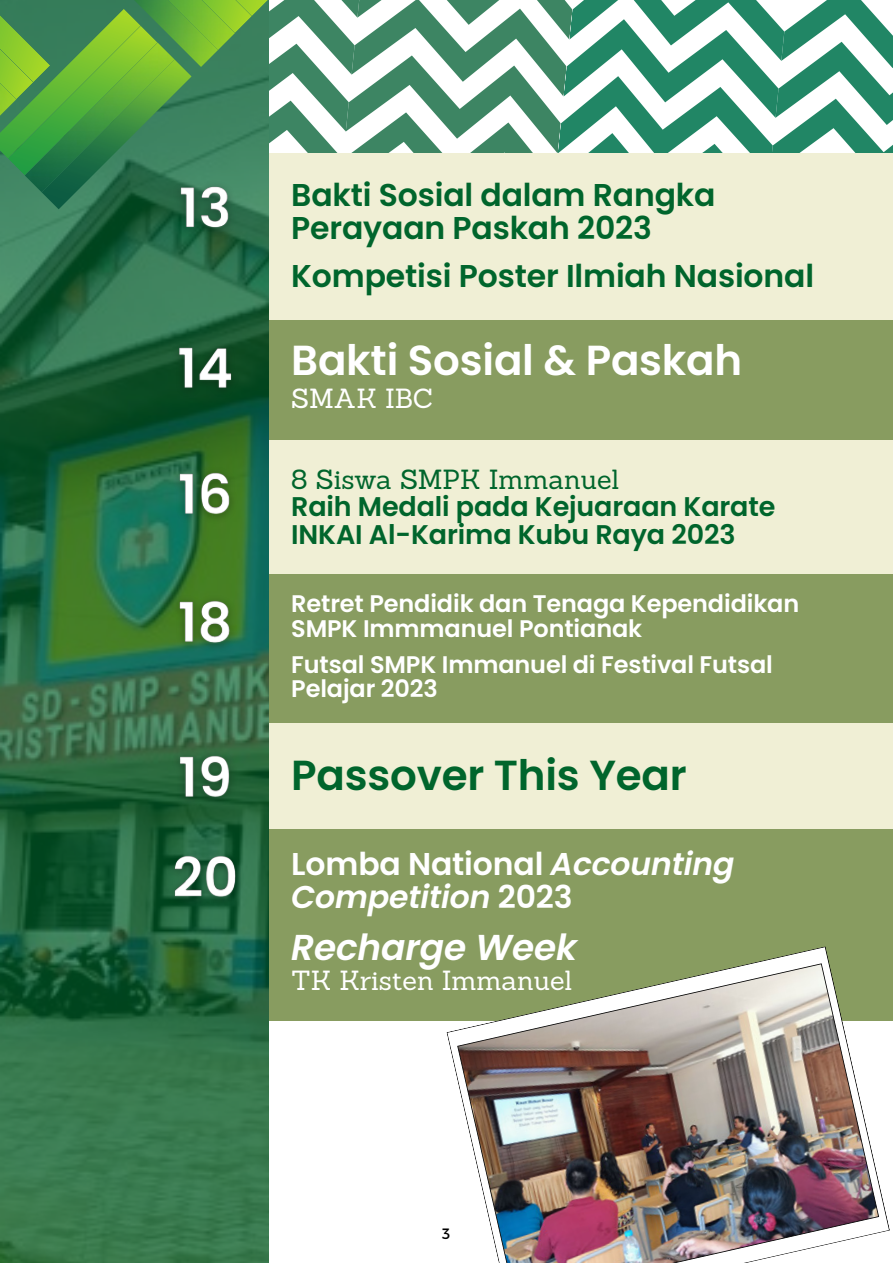
<style>
.page{position:relative;width:893px;height:1264px;background:#fff}
.page>*{position:absolute;margin:0;border:0;box-sizing:border-box;transform-origin:0 0}
.t1{font:600 42px "Poppins";letter-spacing:-.005em;color:#fff}
.t2{font:600 42px "Poppins";letter-spacing:-.005em;color:#00652c}
.t3{font:italic 600 36px "Poppins";letter-spacing:-.005em;color:#fff}
.t4{font:600 31.5px/32.5px "Poppins";letter-spacing:-.005em;color:#00652c}
.t5{font:italic 600 31.5px/32.5px "Poppins";letter-spacing:-.005em;color:#fff}
.t6{font:600 27px/28px "Poppins";letter-spacing:-.005em;color:#00652c}
.t7{font:27px "Sanchez";letter-spacing:-.005em;color:#fff}
.t8{font:27px "Sanchez";letter-spacing:-.005em;color:#00652c}
.t9{font:600 24px/24.8px "Poppins";letter-spacing:-.005em;color:#fff}
.t10{font:15px "Montserrat";color:#000}
.s1{font-style:normal}
</style>
<div class="page">
<svg style="left:0;top:254px;width:269px;height:1008px;background:#2a6c43"></svg>
<svg style="left:0;top:0;width:892px;height:254px"></svg>
<img style="left:0;top:0;width:16px;height:133px">
<div style="left:269px;top:320px;width:623px;height:120px;background:#889c60"></div>
<div style="left:269px;top:154px;width:623px;height:166px;background:#f0efd5"></div>
<div style="left:269px;top:440px;width:623px;height:134px;background:#f0efd5"></div>
<div style="left:269px;top:574px;width:623px;height:155px;background:#889c60"></div>
<div style="left:269px;top:723px;width:623px;height:114px;background:#f0efd5"></div>
<img style="left:165px;top:158px;width:80px;height:104px">
<img style="left:164px;top:319px;width:82px;height:103px">
<img style="left:164px;top:445px;width:82px;height:103px">
<img style="left:164px;top:572px;width:82px;height:104px">
<img style="left:165px;top:728px;width:81px;height:99px">
<div style="left:269px;top:829px;width:623px;height:191px;background:#889c60"></div>
<img style="left:158px;top:827px;width:94px;height:104px">
<img style="left:446px;top:946px;width:443px;height:316px">
<p class="t4" style="left:291px;top:179px;width:425px">Bakti Sosial dalam Rangka<br>Perayaan Paskah 2023</p>
<p class="t4" style="left:291px;top:260px;width:524px">Kompetisi Poster Ilmiah Nasional</p>
<p class="t1" style="left:291px;top:331px;width:452px">Bakti Sosial &amp; Paskah</p>
<p class="t7" style="left:291px;top:381px;width:143px">SMAK IBC</p>
<p class="t8" style="left:291px;top:462px;width:329px">8 Siswa SMPK Immanuel</p>
<p class="t6" style="left:291px;top:492px;width:485px">Raih Medali pada Kejuaraan Karate<br>INKAI Al-Karima Kubu Raya 2023</p>
<p class="t9" style="left:291px;top:591px;width:509px">Retret Pendidik dan Tenaga Kependidikan<br>SMPK Immmanuel Pontianak</p>
<p class="t9" style="left:291px;top:651px;width:483px">Futsal SMPK Immanuel di Festival Futsal<br>Pelajar 2023</p>
<p class="t2" style="left:291px;top:745px;width:397px">Passover This Year</p>
<p class="t5" style="left:291px;top:848px;width:445px"><span class="s1">Lomba National</span> Accounting<br>Competition <span class="s1">2023</span></p>
<p class="t3" style="left:291px;top:921px;width:287px">Recharge Week</p>
<p class="t7" style="left:291px;top:962px;width:282px">TK Kristen Immanuel</p>
<p class="t10" style="left:442px;top:1223px;width:10px">3</p>
</div>
